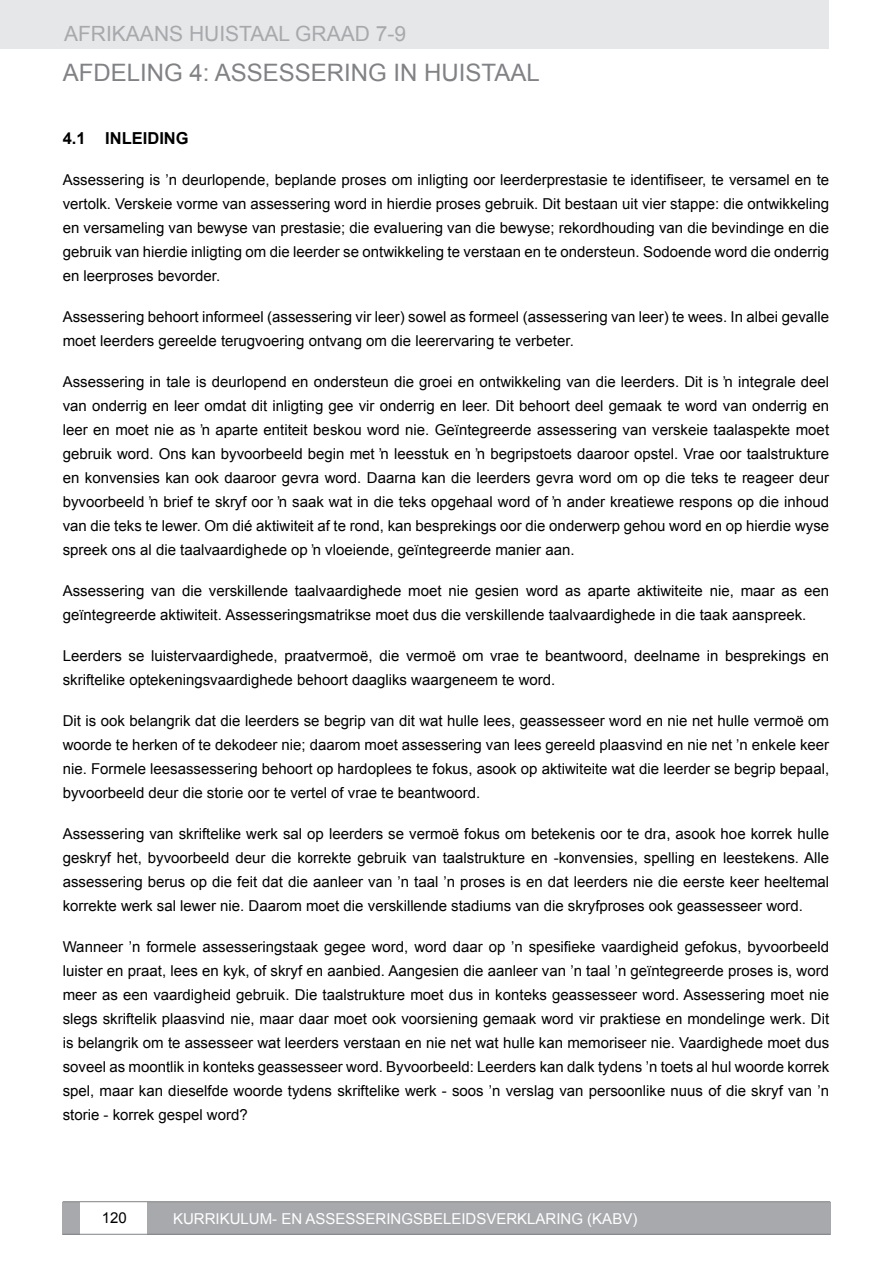
<style>
.page{position:relative;width:893px;height:1263px;background:#fff}
.page>*{position:absolute;margin:0;border:0;box-sizing:border-box;transform-origin:0 0}
.t1{font:24px "Arial";color:#808285}
.t2{font:21px "Arial";color:#a7a9ac}
.t3{font:700 16.5px "Arial";color:#000}
.t4{font:15px/24px "Arial";color:#000;text-align:justify}
.t5{font:15px "Arial";color:#fff}
</style>
<div class="page">
<div style="left:0;top:0;width:829px;height:49px;background:#e6e7e8"></div>
<div style="left:63px;top:1202px;width:17px;height:32px;background:#a7a9ac"></div>
<div style="left:147px;top:1202px;width:683px;height:32px;background:#a7a9ac"></div>
<hr style="left:63px;top:1234px;width:767px;height:1px;background:#808285">
<hr style="left:63px;top:1201px;width:767px;height:1px;background:#808285">
<h2 class="t2" style="left:64px;top:19px;width:343px">AFRIKAANS HUISTAAL GRAAD 7-9</h2>
<h1 class="t1" style="left:63px;top:57px;width:478px">AFDELING 4: ASSESSERING IN HUISTAAL</h1>
<p class="t3" style="left:63px;top:127px;width:127px">4.1 INLEIDING</p>
<p class="t4" style="left:63px;top:167px;width:768px">Assessering is ’n deurlopende, beplande proses om inligting oor leerderprestasie te identifiseer, te versamel en te vertolk. Verskeie vorme van assessering word in hierdie proses gebruik. Dit bestaan uit vier stappe: die ontwikkeling en versameling van bewyse van prestasie; die evaluering van die bewyse; rekordhouding van die bevindinge en die gebruik van hierdie inligting om die leerder se ontwikkeling te verstaan en te ondersteun. Sodoende word die onderrig en leerproses bevorder.</p>
<p class="t4" style="left:63px;top:304px;width:768px">Assessering behoort informeel (assessering vir leer) sowel as formeel (assessering van leer) te wees. In albei gevalle moet leerders gereelde terugvoering ontvang om die leerervaring te verbeter.</p>
<p class="t4" style="left:63px;top:369px;width:768px">Assessering in tale is deurlopend en ondersteun die groei en ontwikkeling van die leerders. Dit is ŉ integrale deel van onderrig en leer omdat dit inligting gee vir onderrig en leer. Dit behoort deel gemaak te word van onderrig en leer en moet nie as ŉ aparte entiteit beskou word nie. Geïntegreerde assessering van verskeie taalaspekte moet gebruik word. Ons kan byvoorbeeld begin met ŉ leesstuk en ŉ begripstoets daaroor opstel. Vrae oor taalstrukture en konvensies kan ook daaroor gevra word. Daarna kan die leerders gevra word om op die teks te reageer deur byvoorbeeld ŉ brief te skryf oor ŉ saak wat in die teks opgehaal word of ŉ ander kreatiewe respons op die inhoud van die teks te lewer. Om dié aktiwiteit af te rond, kan besprekings oor die onderwerp gehou word en op hierdie wyse spreek ons al die taalvaardighede op ŉ vloeiende, geïntegreerde manier aan.</p>
<p class="t4" style="left:63px;top:578px;width:768px">Assessering van die verskillende taalvaardighede moet nie gesien word as aparte aktiwiteite nie, maar as een geïntegreerde aktiwiteit. Assesseringsmatrikse moet dus die verskillende taalvaardighede in die taak aanspreek.</p>
<p class="t4" style="left:63px;top:643px;width:768px">Leerders se luistervaardighede, praatvermoë, die vermoë om vrae te beantwoord, deelname in besprekings en skriftelike optekeningsvaardighede behoort daagliks waargeneem te word.</p>
<p class="t4" style="left:63px;top:708px;width:768px">Dit is ook belangrik dat die leerders se begrip van dit wat hulle lees, geassesseer word en nie net hulle vermoë om woorde te herken of te dekodeer nie; daarom moet assessering van lees gereeld plaasvind en nie net ’n enkele keer nie. Formele leesassessering behoort op hardoplees te fokus, asook op aktiwiteite wat die leerder se begrip bepaal, byvoorbeeld deur die storie oor te vertel of vrae te beantwoord.</p>
<p class="t4" style="left:63px;top:821px;width:768px">Assessering van skriftelike werk sal op leerders se vermoë fokus om betekenis oor te dra, asook hoe korrek hulle geskryf het, byvoorbeeld deur die korrekte gebruik van taalstrukture en -konvensies, spelling en leestekens. Alle assessering berus op die feit dat die aanleer van ’n taal ’n proses is en dat leerders nie die eerste keer heeltemal korrekte werk sal lewer nie. Daarom moet die verskillende stadiums van die skryfproses ook geassesseer word.</p>
<p class="t4" style="left:63px;top:934px;width:768px">Wanneer ’n formele assesseringstaak gegee word, word daar op ’n spesifieke vaardigheid gefokus, byvoorbeeld luister en praat, lees en kyk, of skryf en aanbied. Aangesien die aanleer van ’n taal ’n geïntegreerde proses is, word meer as een vaardigheid gebruik. Die taalstrukture moet dus in konteks geassesseer word. Assessering moet nie slegs skriftelik plaasvind nie, maar daar moet ook voorsiening gemaak word vir praktiese en mondelinge werk. Dit is belangrik om te assesseer wat leerders verstaan en nie net wat hulle kan memoriseer nie. Vaardighede moet dus soveel as moontlik in konteks geassesseer word. Byvoorbeeld: Leerders kan dalk tydens ’n toets al hul woorde korrek spel, maar kan dieselfde woorde tydens skriftelike werk - soos ’n verslag van persoonlike nuus of die skryf van ’n storie - korrek gespel word?</p>
<p class="t4" style="left:102px;top:1206px;width:27px">120</p>
<p class="t5" style="left:173px;top:1209px;width:466px">KURRIKULUM- EN ASSESSERINGSBELEIDSVERKLARING (KABV)</p>
</div>
